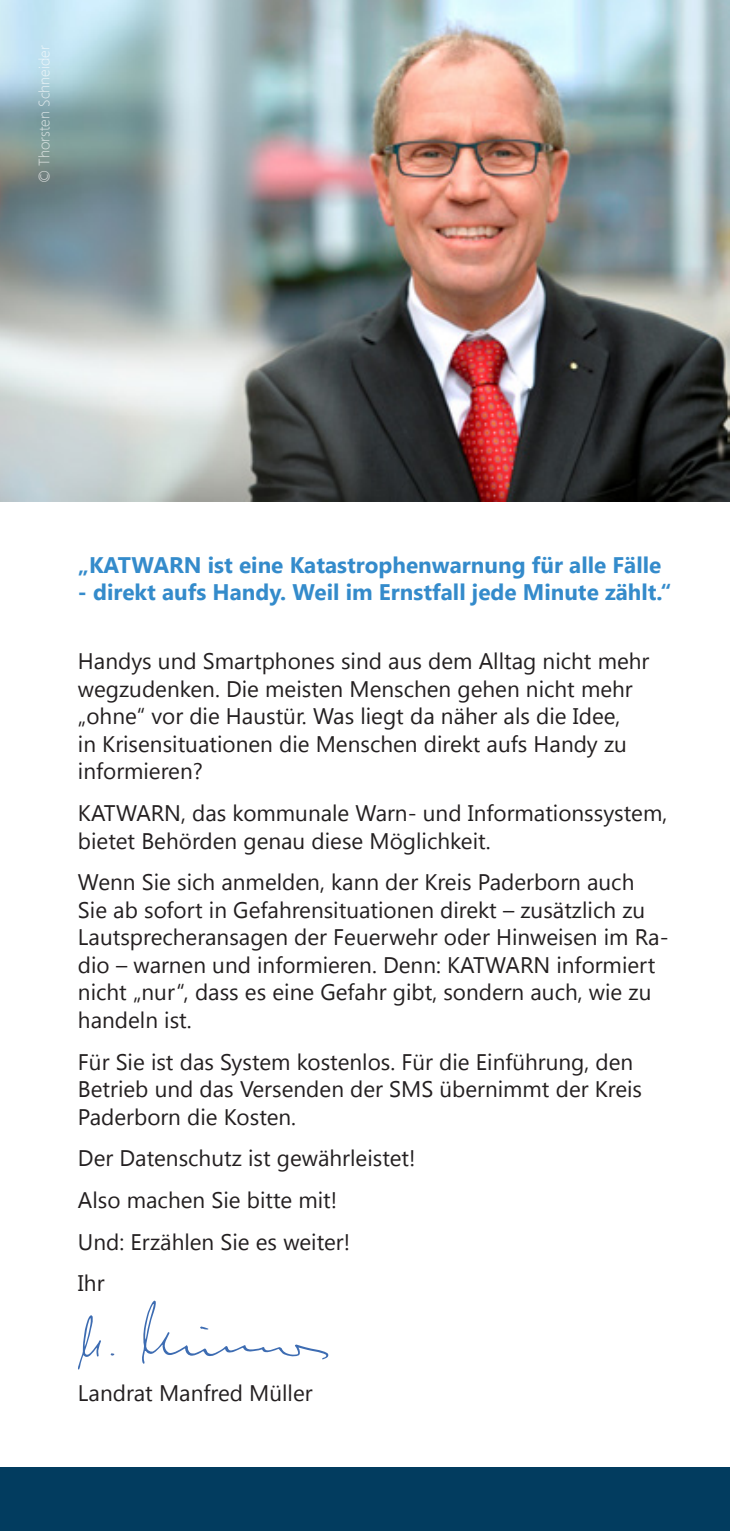
<style>
.page{position:relative;width:730px;height:1531px;background:#fff}
.page>*{position:absolute;margin:0;border:0;box-sizing:border-box;transform-origin:0 0}
.t1{font:22.5px/27.5px "Segoe UI";color:#231f20}
.t2{font:700 22.5px "Segoe UI";color:#348bcb}
.t3{font:300 15px "Segoe UI";color:#fff}
</style>
<div class="page">
<div style="left:0;top:1467px;width:730px;height:64px;background:#023c5f"></div>
<img style="left:0;top:0;width:730px;height:502px">
<svg style="left:78px;top:1300px;width:250px;height:69px"></svg>
<p class="t3" style="left:34px;top:183px;width:140px;rotate:-90deg">© Thorsten Schneider</p>
<p class="t2" style="left:78px;top:549px;width:585px">„KATWARN ist eine Katastrophenwarnung für alle Fälle</p>
<p class="t2" style="left:78px;top:576px;width:595px">- direkt aufs Handy. Weil im Ernstfall jede Minute zählt.“</p>
<p class="t1" style="left:78px;top:647px;width:573px">Handys und Smartphones sind aus dem Alltag nicht mehr wegzudenken. Die meisten Menschen gehen nicht mehr „ohne“ vor die Haustür. Was liegt da näher als die Idee,<br>in Krisensituationen die Menschen direkt aufs Handy zu informieren?</p>
<p class="t1" style="left:78px;top:798px;width:591px">KATWARN, das kommunale Warn- und Informationssystem, bietet Behörden genau diese Möglichkeit.</p>
<p class="t1" style="left:78px;top:867px;width:592px">Wenn Sie sich anmelden, kann der Kreis Paderborn auch Sie ab sofort in Gefahrensituationen direkt – zusätzlich zu Lautsprecheransagen der Feuerwehr oder Hinweisen im Ra&shy;dio – warnen und informieren. Denn: KATWARN informiert nicht „nur“, dass es eine Gefahr gibt, sondern auch, wie zu handeln ist.</p>
<p class="t1" style="left:78px;top:1047px;width:566px">Für Sie ist das System kostenlos. Für die Einführung, den<br>Betrieb und das Versenden der SMS übernimmt der Kreis<br>Paderborn die Kosten.</p>
<p class="t1" style="left:78px;top:1136px;width:339px;line-height:41.8px">Der Datenschutz ist gewährleistet!<br>Also machen Sie bitte mit!<br>Und: Erzählen Sie es weiter!<br>Ihr</p>
<p class="t1" style="left:78px;top:1378px;width:236px">Landrat Manfred Müller</p>
</div>
